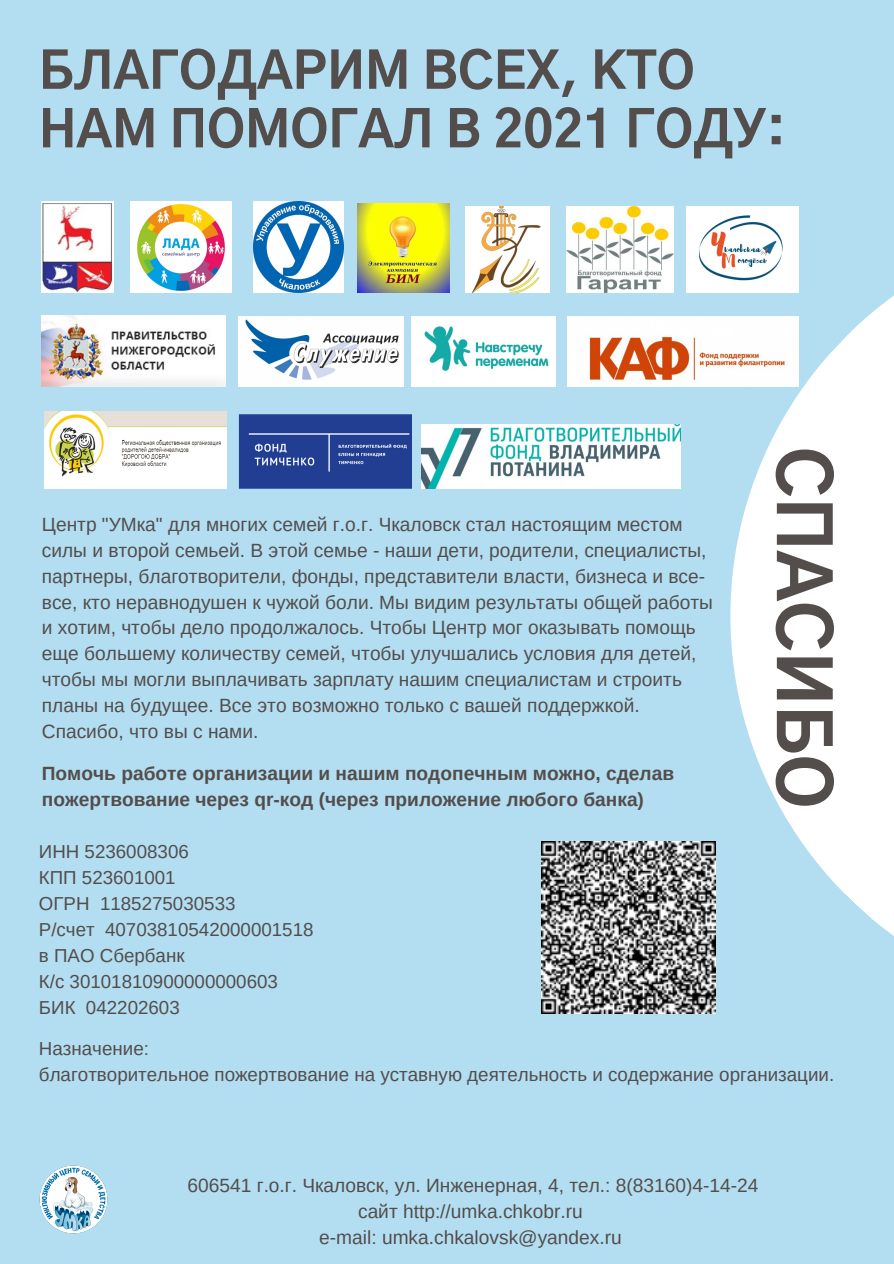
<style>
.page{position:relative;width:894px;height:1264px;background:#fff}
.page>*{position:absolute;margin:0;border:0;box-sizing:border-box;transform-origin:0 0}
.t1{font:800 71.1px "Gothic A1";color:#534d4b}
.t2{font:800 50.1px/58.5px "Gothic A1";color:#534d4b}
.t3{font:19.2px/26px "Arimo";color:#534d4b}
.t4{font:700 19.2px/26px "Arimo";color:#534d4b}
.t5{font:18.75px "Arimo";color:#534d4b}
</style>
<div class="page">
<div style="left:0;top:0;width:893px;height:1263px;background:#b3def2"></div>
<svg style="left:566px;top:206px;width:327px;height:808px"></svg>
<img style="left:39px;top:1165px;width:69px;height:69px">
<img style="left:254px;top:202px;width:90px;height:90px">
<img style="left:42px;top:202px;width:72px;height:90px">
<img style="left:357px;top:203px;width:92px;height:89px">
<img style="left:466px;top:207px;width:83px;height:85px">
<img style="left:131px;top:202px;width:100px;height:90px">
<img style="left:238px;top:414px;width:173px;height:75px">
<img style="left:411px;top:317px;width:144px;height:69px">
<img style="left:45px;top:411px;width:181px;height:77px">
<img style="left:566px;top:207px;width:107px;height:85px">
<img style="left:238px;top:317px;width:165px;height:69px">
<img style="left:42px;top:316px;width:183px;height:71px">
<img style="left:421px;top:424px;width:259px;height:64px">
<img style="left:686px;top:207px;width:112px;height:85px">
<img style="left:541px;top:841px;width:174px;height:172px">
<img style="left:567px;top:317px;width:231px;height:69px">
<p class="t2" style="left:39px;top:45px;width:748px">БЛАГОДАРИМ ВСЕХ, КТО<br>НАМ ПОМОГАЛ В 2021 ГОДУ:</p>
<p class="t3" style="left:42px;top:511px;width:672px">Центр "УМка" для многих семей г.о.г. Чкаловск стал настоящим местом силы и второй семьей. В этой семье - наши дети, родители, специалисты, партнеры, благотворители, фонды, представители власти, бизнеса и все&shy;все, кто неравнодушен к чужой боли. Мы видим результаты общей работы и хотим, чтобы дело продолжалось. Чтобы Центр мог оказывать помощь еще большему количеству семей, чтобы улучшались условия для детей, чтобы мы могли выплачивать зарплату нашим специалистам и строить планы на будущее. Все это возможно только с вашей поддержкой.<br>Спасибо, что вы с нами.</p>
<p class="t4" style="left:42px;top:760px;width:633px">Помочь работе организации и нашим подопечным можно, сделав пожертвование через qr-код (через приложение любого банка)</p>
<p class="t1" style="left:833px;top:447px;width:363px;rotate:90deg">СПАСИБО</p>
<p class="t5" style="left:39px;top:841px;width:151px">ИНН 5236008306</p>
<p class="t5" style="left:39px;top:867px;width:138px">КПП 523601001</p>
<p class="t5" style="left:39px;top:893px;width:198px">ОГРН 1185275030533</p>
<p class="t5" style="left:39px;top:919px;width:276px">Р/счет 40703810542000001518</p>
<p class="t5" style="left:39px;top:945px;width:147px">в ПАО Сбербанк</p>
<p class="t5" style="left:39px;top:970px;width:240px">К/с 30101810900000000603</p>
<p class="t5" style="left:39px;top:996px;width:142px">БИК 042202603</p>
<p class="t5" style="left:39px;top:1037px;width:112px">Назначение:</p>
<p class="t5" style="left:39px;top:1063px;width:796px">благотворительное пожертвование на уставную деятельность и содержание организации.</p>
<p class="t3" style="left:187px;top:1172px;width:572px">606541 г.о.г. Чкаловск, ул. Инженерная, 4, тел.: 8(83160)4-14-24</p>
<p class="t3" style="left:358px;top:1198px;width:226px">сайт http://umka.chkobr.ru</p>
<p class="t3" style="left:319px;top:1224px;width:304px">e-mail: umka.chkalovsk@yandex.ru</p>
</div>
